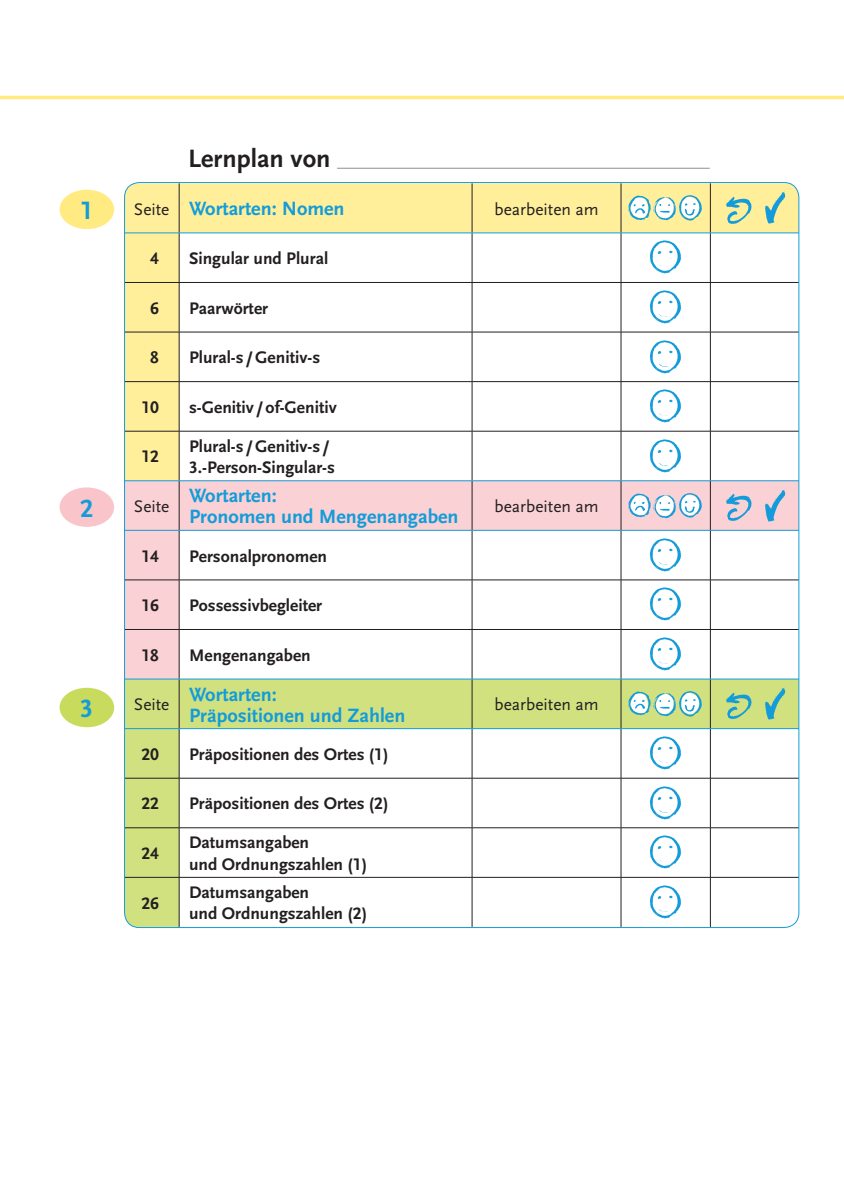
<style>
.page{position:relative;width:844px;height:1191px;background:#fff}
.page>*{position:absolute;margin:0;border:0;box-sizing:border-box;transform-origin:0 0}
.t1{font:700 26.25px "Scala Sans";color:#231f20}
.t2{font:700 26.25px "Scala Sans Figures";color:#139cd9}
.t3{font:700 20.12px/21px "Scala Sans";color:#139cd9}
.t4{font:700 17.5px/21px "Scala Sans";color:#231f20}
.t5{font:17.5px "Scala Sans";color:#231f20}
.t6{font:700 17.5px "Scala Sans Figures";color:#231f20}
.s1{font-weight:400;font-size:17.5px;color:#231f20}
.s2{font-family:"Scala Sans Figures"}
</style>
<div class="page">
<hr style="left:0;top:96px;width:843px;height:3px;background:#ffeb82">
<hr style="left:337px;top:168px;width:372px;height:1px;background:#939598">
<svg style="left:124px;top:680px;width:674px;height:247px"></svg>
<svg style="left:179px;top:680px;width:531px;height:246px"></svg>
<hr style="left:124px;top:679px;width:348px;height:1px;background:#139cd9">
<hr style="left:124px;top:728px;width:55px;height:1px;background:#139cd9">
<hr style="left:179px;top:728px;width:293px;height:1px;background:#139cd9">
<hr style="left:124px;top:778px;width:674px;height:1px;background:#231f20">
<hr style="left:124px;top:827px;width:674px;height:1px;background:#231f20">
<hr style="left:124px;top:877px;width:586px;height:1px;background:#231f20">
<hr style="left:710px;top:877px;width:88px;height:1px;background:#231f20">
<hr style="left:472px;top:679px;width:326px;height:1px;background:#139cd9">
<hr style="left:472px;top:728px;width:238px;height:1px;background:#139cd9">
<hr style="left:710px;top:728px;width:88px;height:1px;background:#139cd9">
<svg style="left:124px;top:183px;width:674px;height:496px"></svg>
<img style="left:628px;top:691px;width:75px;height:26px">
<svg style="left:655px;top:693px;width:18px;height:21px"></svg>
<svg style="left:629px;top:693px;width:18px;height:20px"></svg>
<img style="left:759px;top:685px;width:29px;height:35px">
<img style="left:724px;top:690px;width:28px;height:31px">
<img style="left:648px;top:735px;width:34px;height:35px">
<svg style="left:652px;top:738px;width:25px;height:28px"></svg>
<img style="left:648px;top:785px;width:34px;height:35px">
<svg style="left:652px;top:788px;width:25px;height:28px"></svg>
<img style="left:648px;top:834px;width:34px;height:35px">
<svg style="left:652px;top:837px;width:25px;height:28px"></svg>
<img style="left:648px;top:884px;width:34px;height:35px">
<svg style="left:652px;top:887px;width:25px;height:28px"></svg>
<div style="left:60px;top:190px;width:54px;height:39px;background:#ffeb82;border-radius:50%"></div>
<div style="left:60px;top:487px;width:54px;height:40px;background:#f9c5ca;border-radius:50%"></div>
<div style="left:60px;top:688px;width:54px;height:39px;background:#c8db5c;border-radius:50%"></div>
<h1 class="t2" style="left:80px;top:200px;width:15px">1</h1>
<h1 class="t2" style="left:80px;top:498px;width:15px">2</h1>
<h1 class="t2" style="left:80px;top:698px;width:15px">3</h1>
<h1 class="t1" style="left:188px;top:147px;width:144px">Lernplan von</h1>
<p class="t3" style="left:134px;top:200px;width:212px"><span class="s1">Seite</span> Wortarten: Nomen</p>
<p class="t5" style="left:494px;top:200px;width:106px">bearbeiten am</p>
<p class="t6" style="left:150px;top:251px;width:10px">4</p>
<p class="t4" style="left:189px;top:249px;width:141px">Singular und Plural</p>
<p class="t6" style="left:150px;top:301px;width:10px">6</p>
<p class="t4" style="left:189px;top:299px;width:80px">Paarwörter</p>
<p class="t6" style="left:150px;top:350px;width:10px">8</p>
<p class="t4" style="left:189px;top:348px;width:132px">Plural-s / Genitiv-s</p>
<p class="t6" style="left:141px;top:400px;width:19px">10</p>
<p class="t4" style="left:189px;top:398px;width:149px">s-Genitiv / of-Genitiv</p>
<p class="t6" style="left:141px;top:449px;width:19px">12</p>
<p class="t4" style="left:189px;top:437px;width:147px">Plural-s / Genitiv-s /<br><span class="s2">3</span>.-Person-Singular-s</p>
<p class="t5" style="left:134px;top:497px;width:37px">Seite</p>
<p class="t3" style="left:189px;top:487px;width:271px">Wortarten:<br>Pronomen und Mengenangaben</p>
<p class="t5" style="left:494px;top:497px;width:106px">bearbeiten am</p>
<p class="t6" style="left:141px;top:549px;width:19px">14</p>
<p class="t4" style="left:189px;top:547px;width:139px">Personalpronomen</p>
<p class="t6" style="left:141px;top:598px;width:19px">16</p>
<p class="t4" style="left:189px;top:596px;width:134px">Possessivbegleiter</p>
<p class="t6" style="left:141px;top:648px;width:19px">18</p>
<p class="t4" style="left:189px;top:646px;width:123px">Mengenangaben</p>
<p class="t5" style="left:134px;top:696px;width:37px">Seite</p>
<p class="t3" style="left:189px;top:685px;width:218px">Wortarten:<br>Präpositionen und Zahlen</p>
<p class="t5" style="left:494px;top:696px;width:106px">bearbeiten am</p>
<p class="t6" style="left:141px;top:747px;width:19px">20</p>
<p class="t4" style="left:189px;top:745px;width:201px">Präpositionen des Ortes (<span class="s2">1</span>)</p>
<p class="t6" style="left:141px;top:796px;width:19px">22</p>
<p class="t4" style="left:189px;top:794px;width:201px">Präpositionen des Ortes (<span class="s2">2</span>)</p>
<p class="t6" style="left:141px;top:846px;width:19px">24</p>
<p class="t4" style="left:189px;top:833px;width:179px">Datumsangaben<br>und Ordnungszahlen (<span class="s2">1</span>)</p>
<p class="t6" style="left:141px;top:896px;width:19px">26</p>
<p class="t4" style="left:189px;top:883px;width:179px">Datumsangaben<br>und Ordnungszahlen (<span class="s2">2</span>)</p>
</div>
